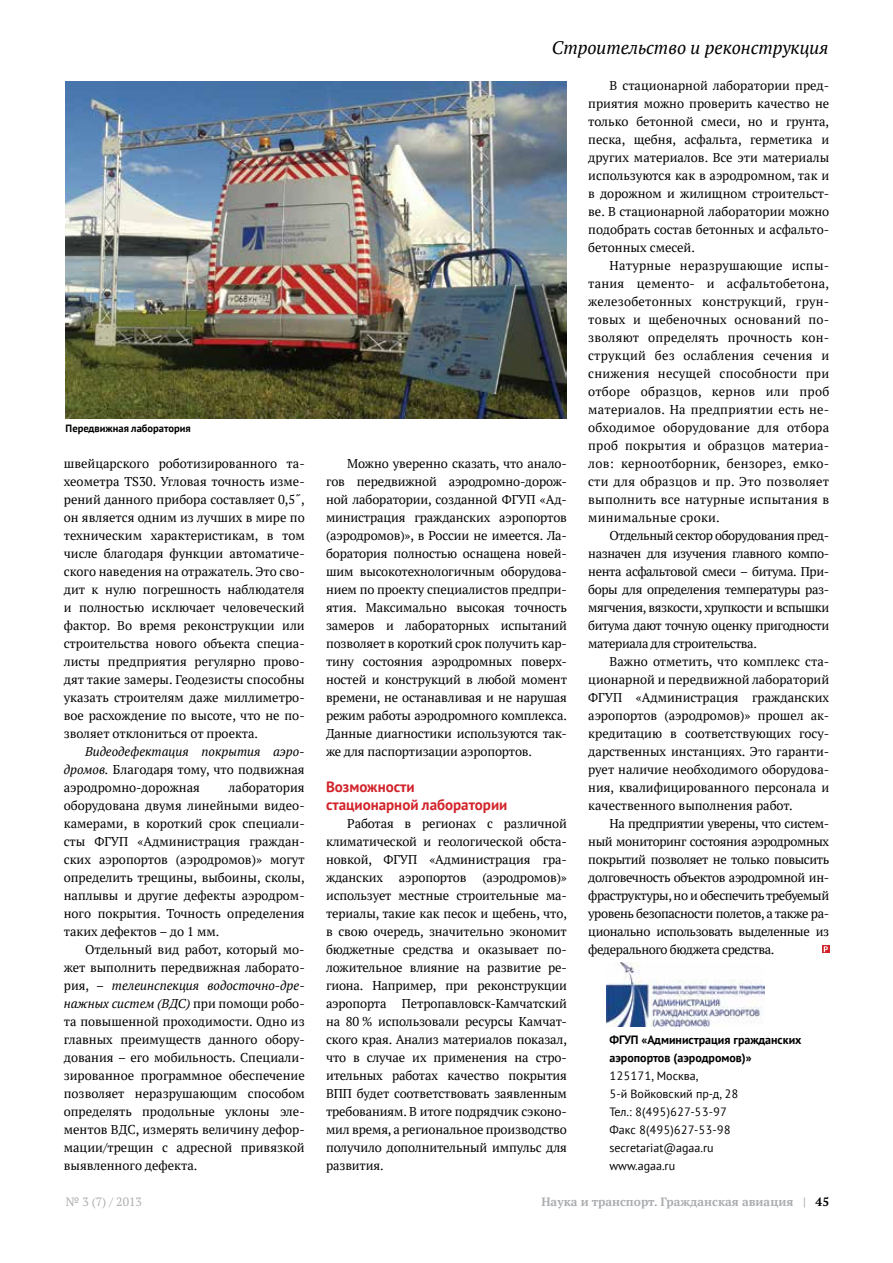
<style>
.page{position:relative;width:893px;height:1263px;background:#fff}
.page>*{position:absolute;margin:0;border:0;box-sizing:border-box;transform-origin:0 0}
.t1{font:italic 18px "PT Serif";color:#000}
.t2{font:700 15px/18px "PT Sans";color:#d2232a}
.t3{font:12.75px/18px "PT Serif";color:#000;text-align:justify}
.t4{font:12px/18px "PT Sans";color:#000}
.t5{font:700 12px/18px "PT Sans";color:#000}
.t6{font:700 12px "PT Serif";color:#abadb0}
.t7{font:12px "PT Serif";color:#abadb0}
.t8{font:700 10.5px "PT Sans";color:#000}
.s1{font-style:italic}
.s2{color:#000}
</style>
<div class="page">
<img style="left:607px;top:963px;width:157px;height:63px">
<svg style="left:822px;top:945px;width:7px;height:8px"></svg>
<svg style="left:824px;top:946px;width:4px;height:6px"></svg>
<img style="left:66px;top:81px;width:501px;height:337px">
<p class="t8" style="left:66px;top:421px;width:127px">Передвижная лаборатория</p>
<p class="t3" style="left:64px;top:454px;width:242px">швейцарского роботизированного та&shy;хеометра TS30. Угловая точность изме&shy;рений данного прибора составляет 0,5˝, он является одним из лучших в мире по техническим характеристикам, в том числе благодаря функции автоматиче&shy;ского наведения на отражатель. Это сво&shy;дит к нулю погрешность наблюдателя и полностью исключает человеческий фактор. Во время реконструкции или строительства нового объекта специа&shy;листы предприятия регулярно прово&shy;дят такие замеры. Геодезисты способны указать строителям даже миллиметро&shy;вое расхождение по высоте, что не по&shy;зволяет отклониться от проекта.</p>
<p class="t3" style="left:64px;top:742px;width:242px;text-indent:21px"><span class="s1">Видеодефектация покрытия аэро&shy;дромов.</span> Благодаря тому, что подвижная аэродромно-дорожная</p>
<p class="t3" style="left:64px;top:778px;width:242px;text-indent:165px">лаборатория оборудована двумя линейными видео&shy;камерами, в короткий срок специали&shy;сты ФГУП «Администрация граждан&shy;ских аэропортов (аэродромов)» могут определить трещины, выбоины, сколы, наплывы и другие дефекты аэродром&shy;ного покрытия. Точность определения таких дефектов – до 1 мм.</p>
<p class="t3" style="left:64px;top:940px;width:242px;text-indent:21px">Отдельный вид работ, который мо&shy;жет выполнить передвижная лаборато&shy;рия, – <span class="s1">телеинспекция водосточно-дре&shy;нажных систем (ВДС)</span> при помощи робо&shy;та повышенной проходимости. Одно из главных преимуществ данного обору&shy;дования – его мобильность. Специали&shy;зированное программное обеспечение позволяет неразрушающим способом определять продольные уклоны эле&shy;ментов ВДС, измерять величину дефор&shy;мации/трещин с адресной привязкой выявленного дефекта.</p>
<h1 class="t1" style="left:552px;top:36px;width:278px">Строительство и реконструкция</h1>
<p class="t3" style="left:326px;top:454px;width:242px;text-indent:21px">Можно уверенно сказать, что анало&shy;гов передвижной аэродромно-дорож&shy;ной лаборатории, созданной ФГУП «Ад&shy;министрация гражданских аэропортов (аэродромов)», в России не имеется. Ла&shy;боратория полностью оснащена новей&shy;шим высокотехнологичным оборудова&shy;нием по проекту специалистов предпри&shy;ятия. Максимально высокая точность замеров и лабораторных испытаний позволяет в короткий срок получить кар&shy;тину состояния аэродромных поверх&shy;ностей и конструкций в любой момент времени, не останавливая и не нарушая режим работы аэродромного комплекса.<br>Данные диагностики используются так&shy;же для паспортизации аэропортов.</p>
<p class="t2" style="left:326px;top:777px;width:183px">Возможности стационарной лаборатории</p>
<p class="t3" style="left:326px;top:814px;width:242px;text-indent:21px">Работая в регионах с различной климатической и геологической обста&shy;новкой, ФГУП «Администрация гра&shy;жданских аэропортов (аэродромов)» использует местные строительные ма&shy;териалы, такие как песок и щебень, что, в свою очередь, значительно экономит бюджетные средства и оказывает по&shy;ложительное влияние на развитие ре&shy;гиона. Например, при реконструкции аэропорта Петропавловск-Камчатский на 80 % использовали ресурсы Камчат&shy;ского края. Анализ материалов показал, что в случае их применения на стро&shy;ительных работах качество покрытия ВПП будет соответствовать заявленным требованиям. В итоге подрядчик сэконо&shy;мил время, а региональное производство получило дополнительный импульс для развития.</p>
<p class="t3" style="left:588px;top:76px;width:242px;text-indent:21px">В стационарной лаборатории пред&shy;приятия можно проверить качество не только бетонной смеси, но и грунта, песка, щебня, асфальта, герметика и других материалов. Все эти материалы используются как в аэродромном, так и в дорожном и жилищном строительст&shy;ве. В стационарной лаборатории можно подобрать состав бетонных и асфальто&shy;бетонных смесей.</p>
<p class="t3" style="left:588px;top:256px;width:242px;text-indent:21px">Натурные неразрушающие испы&shy;тания цементо- и асфальтобетона, железобетонных конструкций, грун&shy;товых и щебеночных оснований по&shy;зволяют определять прочность кон&shy;струкций без ослабления сечения и снижения несущей способности при отборе образцов, кернов или проб материалов. На предприятии есть не&shy;обходимое оборудование для отбора проб покрытия и образцов материа&shy;лов: керноотборник, бензорез, емко&shy;сти для образцов и пр. Это позволяет выполнить все натурные испытания в минимальные сроки.</p>
<p class="t3" style="left:588px;top:526px;width:242px;text-indent:21px">Отдельный сектор оборудования пред&shy;назначен для изучения главного компо&shy;нента асфальтовой смеси – битума. При&shy;боры для определения температуры раз&shy;мягчения, вязкости, хрупкости и вспышки битума дают точную оценку пригодности материала для строительства.</p>
<p class="t3" style="left:588px;top:652px;width:242px;text-indent:21px">Важно отметить, что комплекс ста&shy;ционарной и передвижной лабораторий ФГУП «Администрация гражданских аэропортов (аэродромов)» прошел ак&shy;кредитацию в соответствующих госу&shy;дарственных инстанциях. Это гаранти&shy;рует наличие необходимого оборудова&shy;ния, квалифицированного персонала и качественного выполнения работ.</p>
<p class="t3" style="left:588px;top:815px;width:242px;text-indent:21px">На предприятии уверены, что систем&shy;ный мониторинг состояния аэродромных покрытий позволяет не только повысить долговечность объектов аэродромной ин&shy;фраструктуры, но и обеспечить требуемый уровень безопасности полетов, а также ра&shy;ционально использовать выделенные из федерального бюджета средства.</p>
<p class="t5" style="left:609px;top:1031px;width:194px">ФГУП «Администрация гражданских аэропортов (аэродромов)»</p>
<p class="t4" style="left:609px;top:1067px;width:131px">125171, Москва,<br>5-й Войковский пр-д, 28<br>Тел.: 8(495)627-53-97<br>Факс 8(495)627-53-98 secretariat@agaa.ru www.agaa.ru</p>
<p class="t7" style="left:66px;top:1194px;width:77px">№ 3 (7) / 2013</p>
<p class="t6" style="left:541px;top:1194px;width:289px">Наука и транспорт. Гражданская авиация | <span class="s2">45</span></p>
</div>
